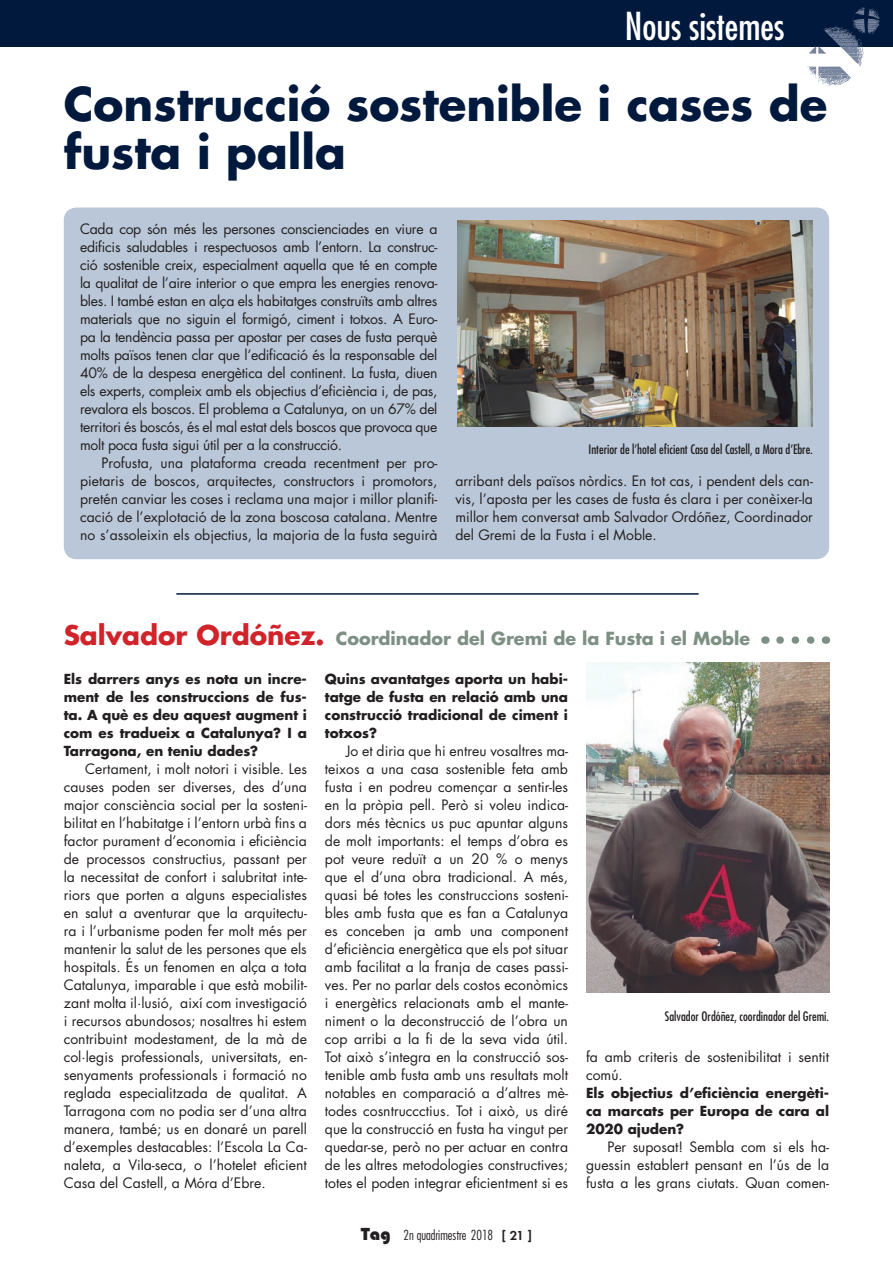
<style>
.page{position:relative;width:893px;height:1263px;background:#fff}
.page>*{position:absolute;margin:0;border:0;box-sizing:border-box;transform-origin:0 0}
.t1{font:700 45.3px/47.8px "Futura";color:#00193d}
.t2{font:condensed 37.5px "Futura";color:#fff}
.t3{font:700 17.55px "Futura";color:#7e9083}
.t4{font:13.95px/18px "Futura";color:#231f20;text-align:justify}
.t5{font:700 13.5px/18px "Futura";color:#231f20;text-align:justify}
.t6{font:300 condensed 13.5px "Futura";color:#231f20}
.t7{font:condensed 12.75px "Futura";color:#231f20}
.s1{font-size:26.4px;color:#d1232a}
.s2{font-family:"Bauhaus 93";font-weight:400;font-stretch:normal;font-size:18px}
.s3{font-weight:600;font-stretch:normal}
</style>
<div class="page">
<div style="left:0;top:0;width:893px;height:47px;background:#00193d"></div>
<svg style="left:807px;top:7px;width:73px;height:79px"></svg>
<div style="left:64px;top:207px;width:765px;height:352px;background:#bac7d8;border-radius:13px"></div>
<svg style="left:780px;top:636px;width:35px;height:8px"></svg>
<hr style="left:176px;top:593px;width:523px;height:2px;background:#00193d">
<img style="left:457px;top:221px;width:356px;height:205px">
<img style="left:586px;top:663px;width:243px;height:330px">
<h2 class="t2" style="left:625px;top:3px;width:161px">Nous sistemes</h2>
<h1 class="t1" style="left:64px;top:79px;width:765px">Construcció sostenible i cases de fusta i palla</h1>
<p class="t4" style="left:80px;top:220px;width:359px">Cada cop són més les persones conscienciades en viure a edificis saludables i respectuosos amb l’entorn. La construc&shy;ció sostenible creix, especialment aquella que té en compte la qualitat de l’aire interior o que empra les energies renova&shy;bles. I també estan en alça els habitatges construïts amb altres materials que no siguin el formigó, ciment i totxos. A Euro&shy;pa la tendència passa per apostar per cases de fusta perquè molts països tenen clar que l’edificació és la responsable del 40% de la despesa energètica del continent. La fusta, diuen els experts, compleix amb els objectius d’eficiència i, de pas, revalora els boscos. El problema a Catalunya, on un 67% del territori és boscós, és el mal estat dels boscos que provoca que molt poca fusta sigui útil per a la construcció.</p>
<p class="t4" style="left:80px;top:454px;width:359px;text-indent:21px">Profusta, una plataforma creada recentment per pro&shy;pietaris de boscos, arquitectes, constructors i promotors, pretén canviar les coses i reclama una major i millor planifi&shy;cació de l’explotació de la zona boscosa catalana. Mentre no s’assoleixin els objectius, la majoria de la fusta seguirà</p>
<p class="t7" style="left:588px;top:441px;width:226px">Interior de l’hotel eficient Casa del Castell, a Mora d’Ebre.</p>
<p class="t4" style="left:455px;top:472px;width:359px">arribant dels països nòrdics. En tot cas, i pendent dels can&shy;vis, l’aposta per les cases de fusta és clara i per conèixer-la millor hem conversat amb Salvador Ordóñez, Coordinador del Gremi de la Fusta i el Moble.</p>
<p class="t3" style="left:64px;top:626px;width:688px"><span class="s1">Salvador Ordóñez.</span> Coordinador del Gremi de la Fusta i el Moble</p>
<p class="t5" style="left:64px;top:670px;width:245px">Els darrers anys es nota un incre· ment de les construccions de fus· ta. A què es deu aquest augment i com es tradueix a Catalunya? I a Tarragona, en teniu dades?</p>
<p class="t4" style="left:64px;top:760px;width:245px;text-indent:21px">Certament, i molt notori i visible. Les causes poden ser diverses, des d’una major consciència social per la sosteni&shy;bilitat en l’habitatge i l’entorn urbà fins a factor purament d’economia i eficiència de processos constructius, passant per la necessitat de confort i salubritat inte&shy;riors que porten a alguns especialistes en salut a aventurar que la arquitectu&shy;ra i l’urbanisme poden fer molt més per mantenir la salut de les persones que els hospitals. És un fenomen en alça a tota Catalunya, imparable i que està mobilit&shy;zant molta il·lusió, així com investigació i recursos abundosos; nosaltres hi estem contribuint modestament, de la mà de col·legis professionals, universitats, en&shy;senyaments professionals i formació no reglada especialitzada de qualitat. A Tarragona com no podia ser d’una altra manera, també; us en donaré un parell d’exemples destacables: l’Escola La Ca&shy;naleta, a Vila-seca, o l’hotelet eficient Casa del Castell, a Móra d’Ebre.</p>
<p class="t5" style="left:325px;top:670px;width:245px">Quins avantatges aporta un habi· tatge de fusta en relació amb una construcció tradicional de ciment i totxos?</p>
<p class="t4" style="left:325px;top:742px;width:245px;text-indent:21px">Jo et diria que hi entreu vosaltres ma&shy;teixos a una casa sostenible feta amb fusta i en podreu començar a sentir-les en la pròpia pell. Però si voleu indica&shy;dors més tècnics us puc apuntar alguns de molt importants: el temps d’obra es pot veure reduït a un 20 % o menys que el d’una obra tradicional. A més, quasi bé totes les construccions sosteni&shy;bles amb fusta que es fan a Catalunya es conceben ja amb una component d’eficiència energètica que els pot situar amb facilitat a la franja de cases passi&shy;ves. Per no parlar dels costos econòmics i energètics relacionats amb el mante&shy;niment o la deconstrucció de l’obra un cop arribi a la fi de la seva vida útil.<br>Tot això s’integra en la construcció sos&shy;tenible amb fusta amb uns resultats molt notables en comparació a d’altres mè&shy;todes cosntruccctius. Tot i això, us diré que la construcció en fusta ha vingut per quedar-se, però no per actuar en contra de les altres metodologies constructives; totes el poden integrar eficientment si es</p>
<p class="t7" style="left:665px;top:1008px;width:166px">Salvador Ordóñez, coordinador del Gremi.</p>
<p class="t4" style="left:586px;top:1048px;width:245px">fa amb criteris de sostenibilitat i sentit comú.</p>
<p class="t5" style="left:586px;top:1084px;width:245px">Els objectius d’eficiència energèti· ca marcats per Europa de cara al 2020 ajuden?</p>
<p class="t4" style="left:586px;top:1138px;width:245px;text-indent:21px">Per suposat! Sembla com si els ha&shy;guessin establert pensant en l’ús de la fusta a les grans ciutats. Quan comen-</p>
<p class="t6" style="left:361px;top:1227px;width:173px"><span class="s2">Tag</span> 2n quadrimestre 2018 <span class="s3">[ 21 ]</span></p>
</div>
